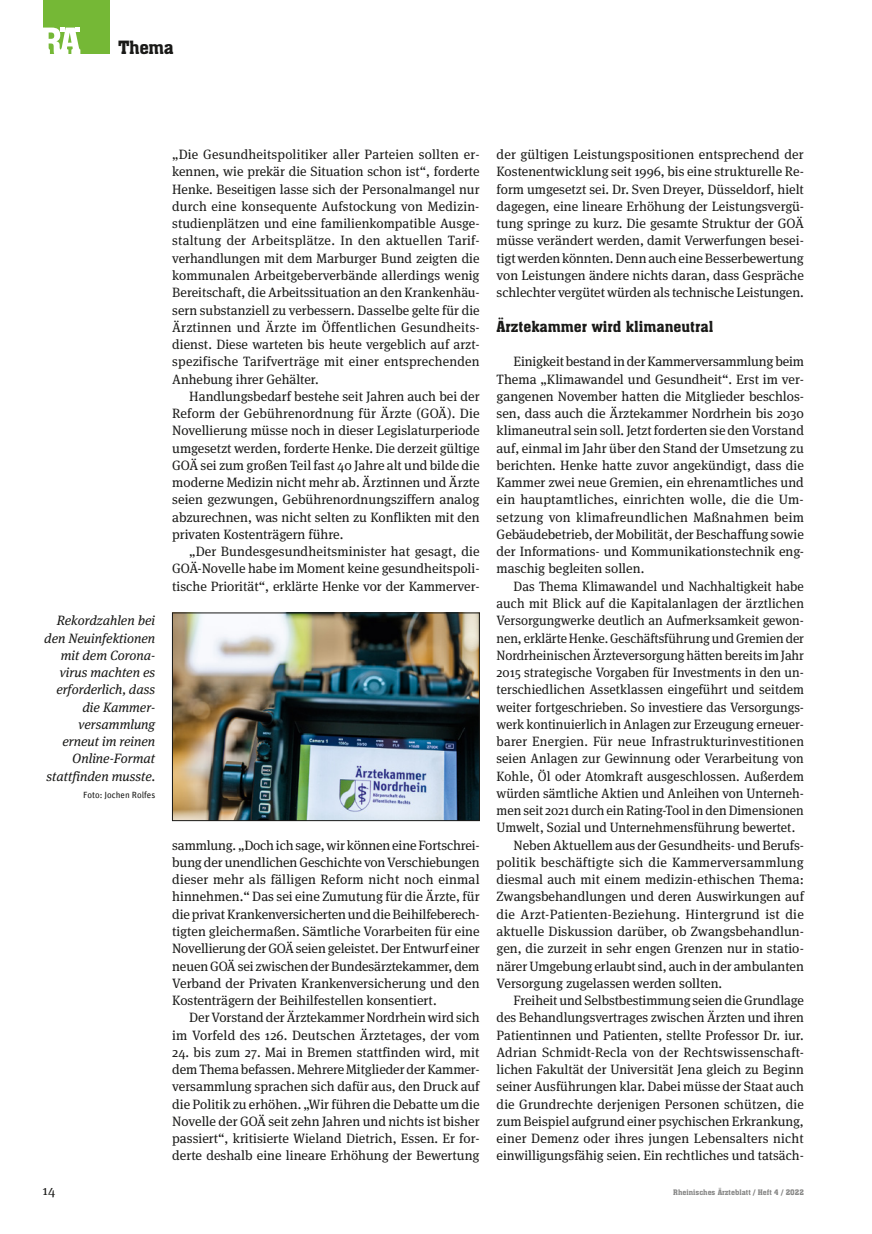
<style>
.page{position:relative;width:872px;height:1234px;background:#fff}
.page>*{position:absolute;margin:0;border:0;box-sizing:border-box;transform-origin:0 0}
.t1{font:18px "Aachen BT";letter-spacing:-.02em;color:#1a1a18}
.t2{font:15px "Aachen BT";color:#1a1a18}
.t3{font:13.5px/17.2px "Meta Serif OT";color:#1a1a18;text-align:justify}
.t4{font:italic 13.5px/17.2px "Meta Serif OT";color:#1a1a18;text-align:right}
.t5{font:13.5px "Meta Serif OT";letter-spacing:.02em;color:#1a1a18}
.t6{font:9px "Unit";color:#1a1a18}
.t7{font:7.5px "Aachen BT";color:#878786}
</style>
<div class="page">
<div style="left:43px;top:0;width:66px;height:54px;background:#75b836"></div>
<svg style="left:43px;top:28px;width:37px;height:26px"></svg>
<img style="left:174px;top:614px;width:303px;height:204px">
<div style="left:172px;top:612px;width:307px;height:208px;border:1px solid #1a1a18"></div>
<h1 class="t1" style="left:118px;top:36px;width:57px">Thema</h1>
<p class="t4" style="left:44px;top:611px;width:112px">Rekordzahlen bei den Neuinfektionen mit dem Corona&shy;virus machten es erforderlich, dass die Kammer&shy;versammlung erneut im reinen<br>Online-Format stattfinden musste.</p>
<p class="t6" style="left:83px;top:789px;width:74px">Foto: Jochen Rolfes</p>
<p class="t3" style="left:172px;top:146px;width:309px;text-align:left">„Die Gesundheitspolitiker aller Parteien sollten er&shy;kennen, wie prekär die Situation schon ist“, forderte Henke. Beseitigen lasse sich der Personalmangel nur durch eine konsequente Aufstockung von Medizin&shy;studienplätzen und eine familienkompatible Ausge&shy;staltung der Arbeitsplätze. In den aktuellen Tarif&shy;verhandlungen mit dem Marburger Bund zeigten die kommunalen Arbeitgeberverbände allerdings wenig Bereitschaft, die Arbeitssituation an den Krankenhäu&shy;sern substanziell zu verbessern. Dasselbe gelte für die Ärztinnen und Ärzte im Öffentlichen Gesundheits&shy;dienst. Diese warteten bis heute vergeblich auf arzt&shy;spezifische Tarifverträge mit einer entsprechenden Anhebung ihrer Gehälter.</p>
<p class="t3" style="left:172px;top:387px;width:309px;text-indent:17px">Handlungsbedarf bestehe seit Jahren auch bei der Reform der Gebührenordnung für Ärzte (GOÄ). Die Novellierung müsse noch in dieser Legislaturperiode umgesetzt werden, forderte Henke. Die derzeit gültige GOÄ sei zum großen Teil fast 40 Jahre alt und bilde die moderne Medizin nicht mehr ab. Ärztinnen und Ärzte seien gezwungen, Gebührenordnungsziffern analog abzurechnen, was nicht selten zu Konflikten mit den privaten Kostenträgern führe.</p>
<p class="t3" style="left:172px;top:542px;width:309px;text-indent:17px">„Der Bundesgesundheitsminister hat gesagt, die GOÄ-Novelle habe im Moment keine gesundheitspoli&shy;tische Priorität“, erklärte Henke vor der Kammerver-</p>
<p class="t3" style="left:172px;top:836px;width:309px">sammlung. „Doch ich sage, wir können eine Fortschrei&shy;bung der unendlichen Geschichte von Verschiebungen dieser mehr als fälligen Reform nicht noch einmal hinnehmen.“ Das sei eine Zumutung für die Ärzte, für die privat Krankenversicherten und die Beihilfeberech&shy;tigten gleichermaßen. Sämtliche Vorarbeiten für eine Novellierung der GOÄ seien geleistet. Der Entwurf einer neuen GOÄ sei zwischen der Bundesärztekammer, dem Verband der Privaten Krankenversicherung und den Kostenträgern der Beihilfestellen konsentiert.</p>
<p class="t3" style="left:172px;top:1008px;width:309px;text-align:right">Der Vorstand der Ärztekammer Nordrhein wird sich im Vorfeld des 126. Deutschen Ärztetages, der vom</p>
<p class="t3" style="left:172px;top:1043px;width:309px">24. bis zum 27. Mai in Bremen stattfinden wird, mit dem Thema befassen. Mehrere Mitglieder der Kammer&shy;versammlung sprachen sich dafür aus, den Druck auf die Politik zu erhöhen. „Wir führen die Debatte um die Novelle der GOÄ seit zehn Jahren und nichts ist bisher passiert“, kritisierte Wieland Dietrich, Essen. Er for&shy;derte deshalb eine lineare Erhöhung der Bewertung</p>
<p class="t3" style="left:496px;top:146px;width:309px">der gültigen Leistungspositionen entsprechend der Kostenentwicklung seit 1996, bis eine strukturelle Re&shy;form umgesetzt sei. Dr. Sven Dreyer, Düsseldorf, hielt dagegen, eine lineare Erhöhung der Leistungsvergü&shy;tung springe zu kurz. Die gesamte Struktur der GOÄ müsse verändert werden, damit Verwerfungen besei&shy;tigt werden könnten. Denn auch eine Besserbewertung von Leistungen ändere nichts daran, dass Gespräche schlechter vergütet würden als technische Leistungen.</p>
<p class="t2" style="left:496px;top:317px;width:218px">Ärztekammer wird klimaneutral</p>
<p class="t3" style="left:496px;top:353px;width:309px;text-align:left;text-indent:17px">Einigkeit bestand in der Kammerversammlung beim Thema „Klimawandel und Gesundheit“. Erst im ver&shy;gangenen November hatten die Mitglieder beschlos&shy;sen, dass auch die Ärztekammer Nordrhein bis 2030 klimaneutral sein soll. Jetzt forderten sie den Vorstand auf, einmal im Jahr über den Stand der Umsetzung zu berichten. Henke hatte zuvor angekündigt, dass die Kammer zwei neue Gremien, ein ehrenamtliches und ein hauptamtliches, einrichten wolle, die die Um&shy;setzung von klimafreundlichen Maßnahmen beim Gebäudebetrieb, der Mobilität, der Beschaffung sowie der Informations- und Kommunikationstechnik eng&shy;maschig begleiten sollen.</p>
<p class="t3" style="left:513px;top:577px;width:292px">Das Thema Klimawandel und Nachhaltigkeit habe</p>
<p class="t3" style="left:496px;top:594px;width:309px">auch mit Blick auf die Kapitalanlagen der ärztlichen</p>
<p class="t3" style="left:496px;top:611px;width:309px">Versorgungwerke deutlich an Aufmerksamkeit gewon-</p>
<p class="t3" style="left:496px;top:629px;width:309px">nen, erklärte Henke. Geschäftsführung und Gremien der</p>
<p class="t3" style="left:496px;top:646px;width:309px">Nordrheinischen Ärzteversorgung hätten bereits im Jahr</p>
<p class="t3" style="left:496px;top:663px;width:309px">2015 strategische Vorgaben für Investments in den un-</p>
<p class="t3" style="left:496px;top:680px;width:309px">terschiedlichen Assetklassen eingeführt und seitdem</p>
<p class="t3" style="left:496px;top:698px;width:309px">weiter fortgeschrieben. So investiere das Versorgungs-</p>
<p class="t3" style="left:496px;top:715px;width:309px">werk kontinuierlich in Anlagen zur Erzeugung erneuer-</p>
<p class="t3" style="left:496px;top:732px;width:309px">barer Energien. Für neue Infrastrukturinvestitionen</p>
<p class="t3" style="left:496px;top:749px;width:309px">seien Anlagen zur Gewinnung oder Verarbeitung von</p>
<p class="t3" style="left:496px;top:767px;width:309px">Kohle, Öl oder Atomkraft ausgeschlossen. Außerdem</p>
<p class="t3" style="left:496px;top:784px;width:309px">würden sämtliche Aktien und Anleihen von Unterneh-</p>
<p class="t3" style="left:496px;top:801px;width:309px">men seit 2021 durch ein Rating-Tool in den Dimensionen</p>
<p class="t3" style="left:496px;top:818px;width:300px">Umwelt, Sozial und Unternehmensführung bewertet.</p>
<p class="t3" style="left:513px;top:836px;width:292px">Neben Aktuellem aus der Gesundheits- und Berufs-</p>
<p class="t3" style="left:496px;top:853px;width:309px">politik beschäftigte sich die Kammerversammlung</p>
<p class="t3" style="left:496px;top:870px;width:309px">diesmal auch mit einem medizin-ethischen Thema:</p>
<p class="t3" style="left:496px;top:887px;width:309px">Zwangsbehandlungen und deren Auswirkungen auf</p>
<p class="t5" style="left:496px;top:905px;width:309px">die Arzt-Patienten-Beziehung. Hintergrund ist die</p>
<p class="t3" style="left:496px;top:922px;width:309px">aktuelle Diskussion darüber, ob Zwangsbehandlun-</p>
<p class="t3" style="left:496px;top:939px;width:309px">gen, die zurzeit in sehr engen Grenzen nur in statio-</p>
<p class="t3" style="left:496px;top:956px;width:309px">närer Umgebung erlaubt sind, auch in der ambulanten</p>
<p class="t3" style="left:496px;top:974px;width:227px">Versorgung zugelassen werden sollten.</p>
<p class="t3" style="left:513px;top:991px;width:292px">Freiheit und Selbstbestimmung seien die Grundlage</p>
<p class="t3" style="left:496px;top:1008px;width:309px">des Behandlungsvertrages zwischen Ärzten und ihren</p>
<p class="t3" style="left:496px;top:1025px;width:309px">Patientinnen und Patienten, stellte Professor Dr. iur.</p>
<p class="t3" style="left:496px;top:1043px;width:307px">Adrian Schmidt-Recla von der Rechtswissenschaft-</p>
<p class="t3" style="left:496px;top:1060px;width:309px">lichen Fakultät der Universität Jena gleich zu Beginn</p>
<p class="t3" style="left:496px;top:1077px;width:309px">seiner Ausführungen klar. Dabei müsse der Staat auch</p>
<p class="t3" style="left:496px;top:1094px;width:309px">die Grundrechte derjenigen Personen schützen, die</p>
<p class="t3" style="left:496px;top:1112px;width:309px">zum Beispiel aufgrund einer psychischen Erkrankung,</p>
<p class="t3" style="left:496px;top:1129px;width:309px">einer Demenz oder ihres jungen Lebensalters nicht</p>
<p class="t3" style="left:496px;top:1146px;width:309px">einwilligungsfähig seien. Ein rechtliches und tatsäch-</p>
<p class="t3" style="left:43px;top:1181px;width:14px">14</p>
<p class="t7" style="left:673px;top:1187px;width:132px">Rheinisches Ärzteblatt / Heft 4 / 2022</p>
</div>
